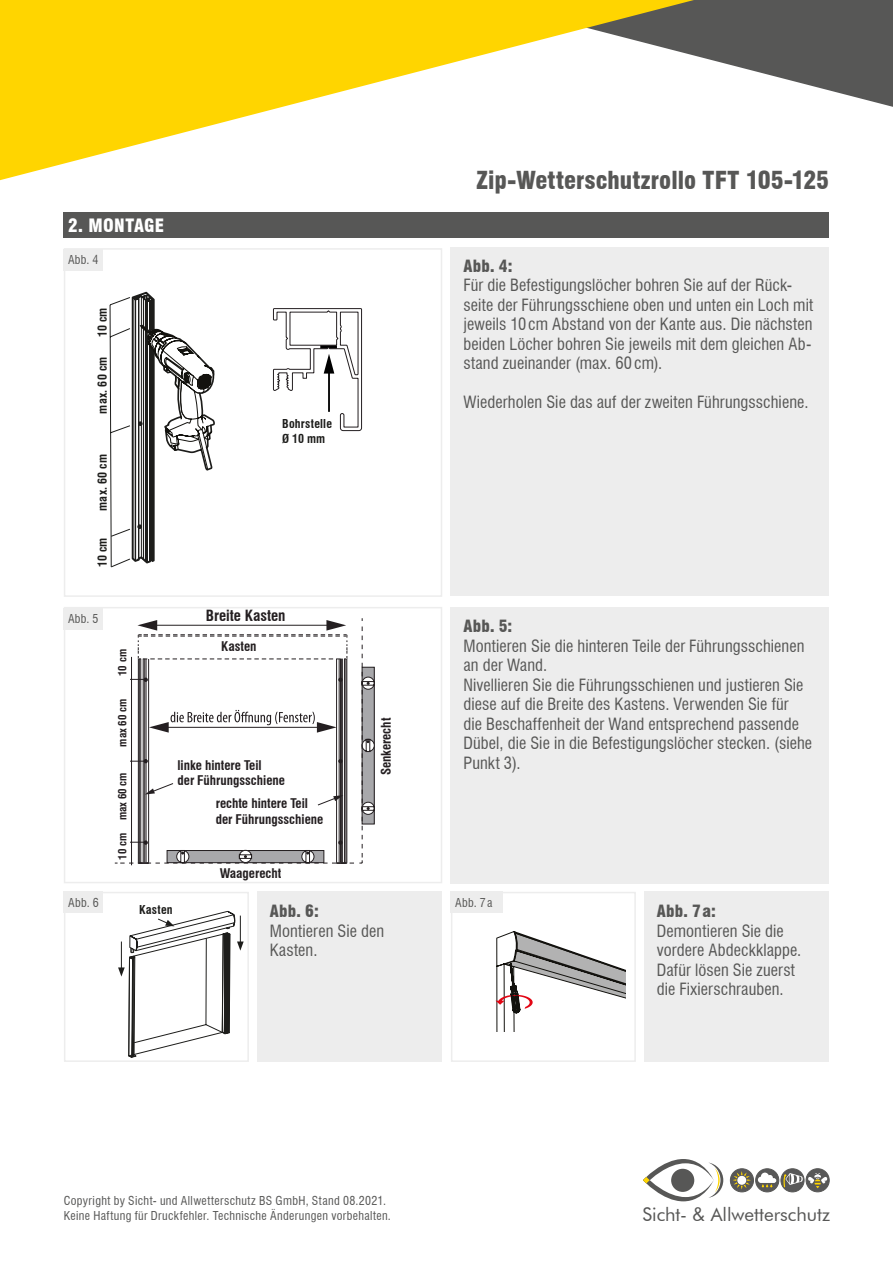
<style>
.page{position:relative;width:893px;height:1263px;background:#fff}
.page>*{position:absolute;margin:0;border:0;box-sizing:border-box;transform-origin:0 0}
.t1{font:900 condensed 24.3px "Swiss 721 BT";color:#575756}
.t2{font:18.75px "Futura BT";color:#575756}
.t3{font:900 condensed 18px "Swiss 721 BT";letter-spacing:.015em;color:#fff}
.t4{font:condensed 16.5px/19.5px "Swiss 721 BT";letter-spacing:.005em;color:#575756}
.t5{font:900 condensed 16.5px "Swiss 721 BT";letter-spacing:.015em;color:#575756}
.t6{font:700 condensed 15.15px "Swiss 721 BT";color:#241f21}
.t7{font:700 condensed 13.05px/15.6px "Swiss 721 BT";color:#241f21}
.t8{font:condensed 12px/15px "Swiss 721 BT";letter-spacing:.03em;color:#575756}
.t9{font:700 condensed 12px/15px "Swiss 721 BT";letter-spacing:.015em;color:#1d1d1b}
.t10{font:700 condensed 10.95px "Swiss 721 BT";color:#241f21}
</style>
<div class="page">
<svg style="left:743px;top:0;width:150px;height:107px;fill:#575756"></svg>
<svg style="left:0;top:0;width:743px;height:181px"></svg>
<div style="left:806px;top:1169px;width:23px;height:23px;background:#585858;border-radius:50%"></div>
<div style="left:806px;top:1168px;width:24px;height:24px;border:1px solid #575756;border-radius:50%"></div>
<div style="left:730px;top:1169px;width:23px;height:23px;background:#585858;border-radius:50%"></div>
<div style="left:730px;top:1168px;width:24px;height:24px;border:1px solid #575756;border-radius:50%"></div>
<svg style="left:733px;top:1171px;width:18px;height:18px"></svg>
<div style="left:737px;top:1176px;width:9px;height:9px;background:#fff;border-radius:50%"></div>
<div style="left:756px;top:1169px;width:23px;height:23px;background:#585858;border-radius:50%"></div>
<div style="left:755px;top:1168px;width:24px;height:24px;border:1px solid #575756;border-radius:50%"></div>
<svg style="left:758px;top:1172px;width:18px;height:15px"></svg>
<div style="left:781px;top:1169px;width:23px;height:23px;background:#585858;border-radius:50%"></div>
<div style="left:780px;top:1168px;width:24px;height:24px;border:1px solid #575756;border-radius:50%"></div>
<svg style="left:643px;top:1159px;width:80px;height:42px"></svg>
<div style="left:671px;top:1169px;width:23px;height:23px;background:#575756;border-radius:50%"></div>
<svg style="left:783px;top:1173px;width:44px;height:15px"></svg>
<div style="left:64px;top:213px;width:765px;height:25px;background:#575756"></div>
<div style="left:64px;top:248px;width:378px;height:349px;background:#fff;border:2px solid #ededed"></div>
<div style="left:64px;top:249px;width:39px;height:21px;background:#ededed"></div>
<svg style="left:85px;top:212px;width:149px;height:355px"></svg>
<div style="left:451px;top:247px;width:378px;height:348px;background:#ededed"></div>
<hr style="left:131px;top:657px;width:1px;height:208px;background:#241f21">
<svg style="left:115px;top:618px;width:260px;height:246px"></svg>
<div style="left:64px;top:607px;width:378px;height:276px;border:2px solid #ededed"></div>
<div style="left:64px;top:608px;width:39px;height:21px;background:#ededed"></div>
<div style="left:451px;top:607px;width:378px;height:276px;background:#ededed"></div>
<svg style="left:495px;top:931px;width:131px;height:100px"></svg>
<div style="left:451px;top:892px;width:185px;height:170px;border:2px solid #ededed"></div>
<div style="left:451px;top:892px;width:52px;height:21px;background:#ededed"></div>
<div style="left:257px;top:892px;width:185px;height:170px;background:#ededed"></div>
<div style="left:644px;top:892px;width:185px;height:170px;background:#ededed"></div>
<svg style="left:118px;top:911px;width:126px;height:147px"></svg>
<div style="left:64px;top:892px;width:185px;height:170px;border:2px solid #ededed"></div>
<div style="left:64px;top:892px;width:39px;height:21px;background:#ededed"></div>
<svg style="left:273px;top:308px;width:89px;height:124px"></svg>
<p class="t3" style="left:68px;top:215px;width:98px">2. MONTAGE</p>
<h1 class="t1" style="left:476px;top:165px;width:355px">Zip-Wetterschutzrollo TFT 105-125</h1>
<p class="t8" style="left:68px;top:253px;width:32px">Abb. 4</p>
<p class="t5" style="left:463px;top:256px;width:51px">Abb. 4:</p>
<p class="t4" style="left:463px;top:276px;width:351px">Für die Befestigungslöcher bohren Sie auf der Rück&shy;seite der Führungsschiene oben und unten ein Loch mit jeweils 10 cm Abstand von der Kante aus. Die nächsten beiden Löcher bohren Sie jeweils mit dem gleichen Ab&shy;stand zueinander (max. 60 cm).</p>
<p class="t4" style="left:463px;top:393px;width:346px">Wiederholen Sie das auf der zweiten Führungsschiene.</p>
<p class="t9" style="left:95px;top:337px;width:31px;rotate:-90deg">10 cm</p>
<p class="t9" style="left:95px;top:414px;width:58px;rotate:-90deg">max. 60 cm</p>
<p class="t9" style="left:95px;top:511px;width:58px;rotate:-90deg">max. 60 cm</p>
<p class="t9" style="left:95px;top:567px;width:31px;rotate:-90deg">10 cm</p>
<p class="t9" style="left:282px;top:416px;width:51px">Bohrstelle<br>Ø 10 mm</p>
<p class="t8" style="left:68px;top:611px;width:32px">Abb. 5</p>
<p class="t8" style="left:68px;top:895px;width:32px">Abb. 6</p>
<p class="t10" style="left:116px;top:676px;width:28px;rotate:-90deg">10 cm</p>
<p class="t10" style="left:116px;top:747px;width:49px;rotate:-90deg">max 60 cm</p>
<p class="t10" style="left:116px;top:820px;width:49px;rotate:-90deg">max 60 cm</p>
<p class="t10" style="left:116px;top:860px;width:28px;rotate:-90deg">10 cm</p>
<p class="t6" style="left:206px;top:606px;width:81px">Breite Kasten</p>
<p class="t7" style="left:221px;top:639px;width:37px">Kasten</p>
<p class="t7" style="left:177px;top:757px;width:109px">linke hintere Teil<br>der Führungsschiene</p>
<p class="t7" style="left:216px;top:796px;width:109px">rechte hintere Teil der Führungsschiene</p>
<p class="t7" style="left:220px;top:865px;width:63px">Waagerecht</p>
<p class="t7" style="left:378px;top:775px;width:59px;rotate:-90deg">Senkerecht</p>
<p class="t9" style="left:139px;top:902px;width:35px">Kasten</p>
<p class="t5" style="left:270px;top:901px;width:50px">Abb. 6:</p>
<p class="t4" style="left:270px;top:921px;width:116px">Montieren Sie den<br>Kasten.</p>
<p class="t5" style="left:463px;top:616px;width:50px">Abb. 5:</p>
<p class="t4" style="left:463px;top:636px;width:350px">Montieren Sie die hinteren Teile der Führungsschienen an der Wand.<br>Nivellieren Sie die Führungsschienen und justieren Sie diese auf die Breite des Kastens. Verwenden Sie für<br>die Beschaffenheit der Wand entsprechend passende Dübel, die Sie in die Befestigungslöcher stecken. (siehe Punkt 3).</p>
<p class="t8" style="left:455px;top:895px;width:39px">Abb. 7a</p>
<p class="t5" style="left:657px;top:901px;width:61px">Abb. 7a:</p>
<p class="t4" style="left:657px;top:921px;width:146px">Demontieren Sie die vordere Abdeckklappe.<br>Dafür lösen Sie zuerst die Fixierschrauben.</p>
<p class="t8" style="left:64px;top:1193px;width:329px">Copyright by Sicht- und Allwetterschutz BS GmbH, Stand 08.2021.<br>Keine Haftung für Druckfehler. Technische Änderungen vorbehalten.</p>
<p class="t2" style="left:642px;top:1203px;width:189px">Sicht- &amp; Allwetterschutz</p>
</div>
